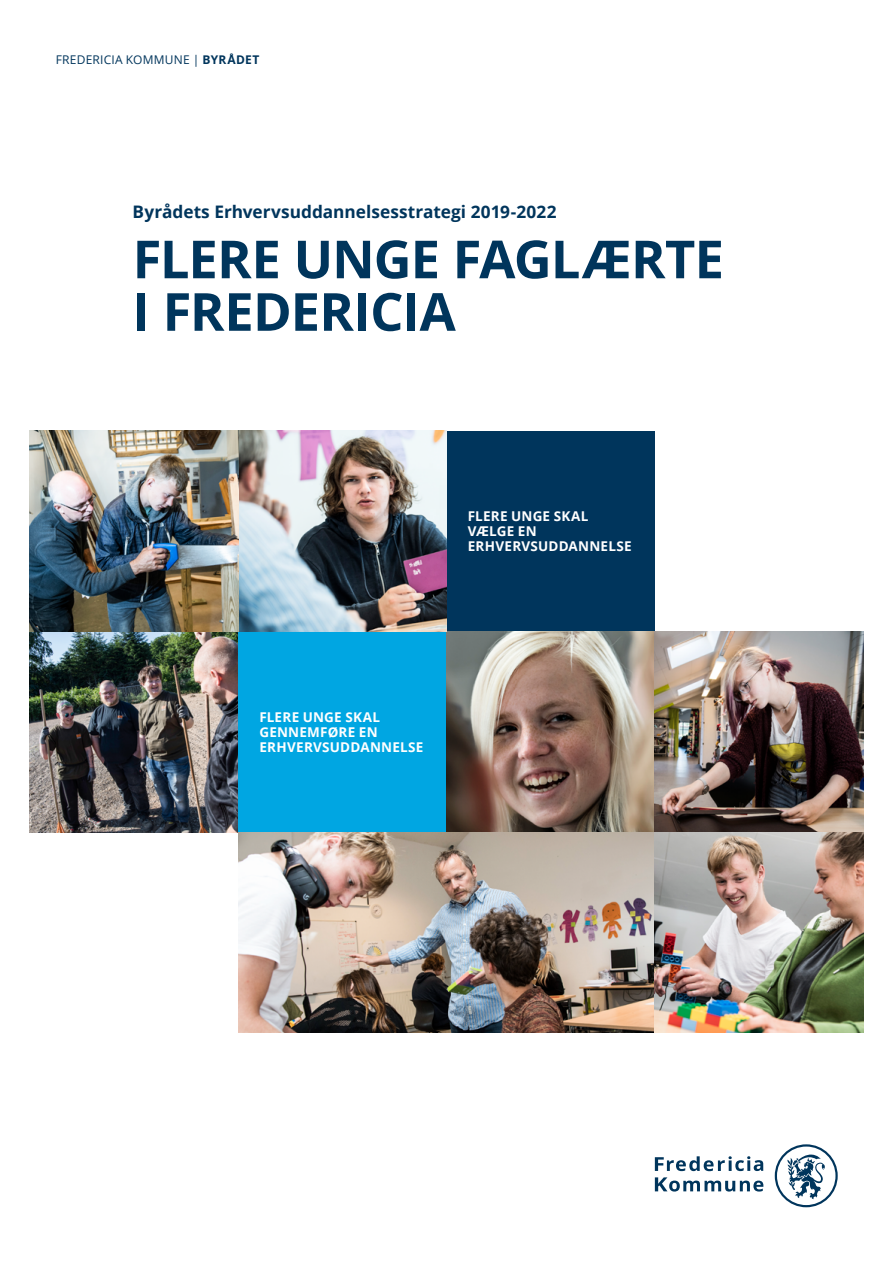
<style>
.page{position:relative;width:893px;height:1263px;background:#fff}
.page>*{position:absolute;margin:0;border:0;box-sizing:border-box;transform-origin:0 0}
.t1{font:700 52.5px/52.5px "Open Sans";letter-spacing:-.02em;color:#00355c}
.t2{font:700 17.25px "Open Sans";color:#00355c}
.t3{font:700 13.5px/15px "Open Sans";letter-spacing:.02em;color:#fff}
.t4{font:12px "Open Sans";letter-spacing:.015em;color:#00355c}
.s1{font-weight:700}
</style>
<div class="page">
<img style="left:30px;top:631px;width:208px;height:201px">
<div style="left:446px;top:431px;width:209px;height:200px;background:#00355c"></div>
<div style="left:238px;top:631px;width:208px;height:201px;background:#00a6e2"></div>
<img style="left:238px;top:832px;width:625px;height:200px">
<img style="left:446px;top:631px;width:417px;height:201px">
<img style="left:30px;top:431px;width:416px;height:200px">
<svg style="left:775px;top:1144px;width:63px;height:63px"></svg>
<svg style="left:655px;top:1156px;width:108px;height:15px"></svg>
<svg style="left:655px;top:1177px;width:108px;height:14px"></svg>
<p class="t4" style="left:56px;top:51px;width:205px">FREDERICIA KOMMUNE | <span class="s1">BYRÅDET</span></p>
<p class="t2" style="left:133px;top:200px;width:425px">Byrådets Erhvervsuddannelsesstrategi 2019-2022</p>
<h1 class="t1" style="left:133px;top:232px;width:593px">FLERE UNGE FAGLÆRTE<br>I FREDERICIA</h1>
<p class="t3" style="left:468px;top:509px;width:165px">FLERE UNGE SKAL<br>VÆLGE EN<br>ERHVERVSUDDANNELSE</p>
<p class="t3" style="left:259px;top:709px;width:166px">FLERE UNGE SKAL<br>GENNEMFØRE EN<br>ERHVERVSUDDANNELSE</p>
</div>
